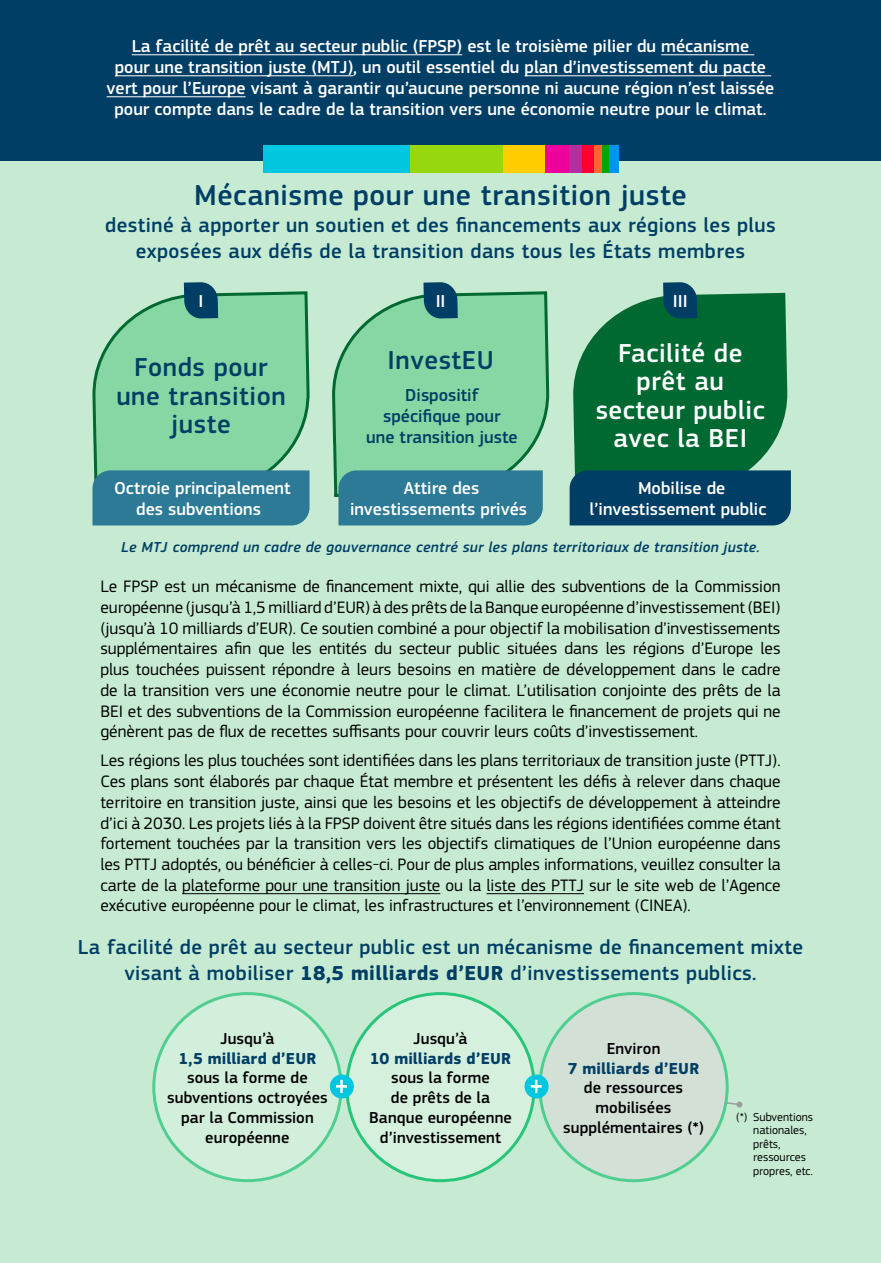
<style>
.page{position:relative;width:881px;height:1263px;background:#fff}
.page>*{position:absolute;margin:0;border:0;box-sizing:border-box;transform-origin:0 0}
.INF_1{font:500 30px "EC Square Sans Pro";letter-spacing:.02em;color:#003e65}
.INF_4{font:500 27px/28.5px "EC Square Sans Pro";letter-spacing:.02em;color:#fff;text-align:center}
.INF_4-2{font:500 27px/28.5px "EC Square Sans Pro";letter-spacing:.02em;color:#003e65;text-align:center}
.INF_2{font:500 21px/25.2px "EC Square Sans Pro";letter-spacing:.02em;color:#003e65;text-align:center}
.INF_3{font:500 18px/21px "EC Square Sans Pro";color:#fff;text-align:center}
.INF_3-2{font:500 18px/21px "EC Square Sans Pro";color:#003e65;text-align:center}
.t1{font:17.25px/20.7px "EC Square Sans Pro";color:#000;text-align:justify}
.INF_6{font:500 16.5px/19.8px "EC Square Sans Pro";letter-spacing:.005em;color:#000;text-align:center}
.INF_5{font:italic 500 15px "EC Square Sans Pro";letter-spacing:.02em;color:#003e65}
.P4_FOOTNOTE_-_NEXT{font:12px/13.5px "EC Square Sans Pro";color:#000}
.s1{font-weight:700}
.s2{font-weight:700;color:#003e65}
</style>
<div class="page">
<div style="left:0;top:155px;width:880px;height:1108px;background:#c6ebd2"></div>
<div style="left:0;top:0;width:880px;height:160px;background:#003e65"></div>
<div style="left:347px;top:993px;width:187px;height:188px;background:#daf2e1;border-radius:50%"></div>
<div style="left:154px;top:993px;width:187px;height:188px;background:#d2efdb;border-radius:50%"></div>
<div style="left:539px;top:993px;width:187px;height:188px;background:#d2e0d6;border-radius:50%"></div>
<svg style="left:723px;top:1101px;width:19px;height:7px"></svg>
<div style="left:263px;top:145px;width:147px;height:28px;background:#00c6e0"></div>
<div style="left:410px;top:145px;width:93px;height:28px;background:#97d70e"></div>
<div style="left:502px;top:145px;width:42px;height:28px;background:#ffcd00"></div>
<div style="left:544px;top:145px;width:25px;height:28px;background:#ee009d"></div>
<div style="left:569px;top:145px;width:12px;height:28px;background:#b22f9d"></div>
<div style="left:581px;top:145px;width:13px;height:28px;background:#ff0031"></div>
<div style="left:594px;top:145px;width:8px;height:28px;background:#ff662b"></div>
<div style="left:602px;top:145px;width:7px;height:28px;background:#00a706"></div>
<hr style="left:609px;top:145px;width:4px;height:28px;background:#0095f3">
<hr style="left:613px;top:145px;width:4px;height:28px;background:#0095f3">
<div style="left:330px;top:1074px;width:24px;height:24px;background:#00c6e0;border-radius:50%"></div>
<svg style="left:336px;top:1080px;width:11px;height:13px"></svg>
<div style="left:524px;top:1074px;width:24px;height:24px;background:#00c6e0;border-radius:50%"></div>
<svg style="left:530px;top:1080px;width:11px;height:13px"></svg>
<hr style="left:132px;top:54px;width:330px;height:1px;background:#fff">
<hr style="left:661px;top:54px;width:93px;height:1px;background:#fff">
<hr style="left:115px;top:75px;width:238px;height:1px;background:#fff">
<hr style="left:524px;top:75px;width:246px;height:1px;background:#fff">
<hr style="left:107px;top:96px;width:138px;height:1px;background:#fff">
<svg style="left:92px;top:282px;width:217px;height:243px;background:#72bea1"></svg>
<svg style="left:332px;top:282px;width:216px;height:243px;background:#74bfa1"></svg>
<svg style="left:569px;top:282px;width:221px;height:243px;background:#1d7254"></svg>
<hr style="left:182px;top:893px;width:258px;height:1px;background:#000">
<hr style="left:486px;top:893px;width:97px;height:1px;background:#000">
<p class="INF_3" style="left:107px;top:36px;width:669px">La facilité de prêt au secteur public (FPSP) est le troisième pilier du mécanisme<br>pour une transition juste (MTJ), un outil essentiel du plan d’investissement du pacte vert pour l’Europe visant à garantir qu’aucune personne ni aucune région n’est laissée pour compte dans le cadre de la transition vers une économie neutre pour le climat.</p>
<p class="INF_1" style="left:194px;top:177px;width:494px">Mécanisme pour une transition juste</p>
<p class="INF_2" style="left:105px;top:213px;width:671px">destiné à apporter un soutien et des financements aux régions les plus exposées aux défis de la transition dans tous les États membres</p>
<p class="INF_3" style="left:198px;top:291px;width:6px">I</p>
<p class="INF_3" style="left:672px;top:291px;width:16px">III</p>
<p class="INF_4" style="left:595px;top:339px;width:170px">Facilité de prêt au secteur public avec la BEI</p>
<p class="INF_3" style="left:589px;top:478px;width:178px">Mobilise de l’investissement public</p>
<p class="INF_5" style="left:121px;top:538px;width:639px">Le MTJ comprend un cadre de gouvernance centré sur les plans territoriaux de transition juste.</p>
<p class="t1" style="left:100px;top:576px;width:681px">Le FPSP est un mécanisme de financement mixte, qui allie des subventions de la Commission européenne (jusqu’à 1,5 milliard d’EUR) à des prêts de la Banque européenne d’investissement (BEI) (jusqu’à 10 milliards d’EUR). Ce soutien combiné a pour objectif la mobilisation d’investissements supplémentaires afin que les entités du secteur public situées dans les régions d’Europe les plus touchées puissent répondre à leurs besoins en matière de développement dans le cadre de la transition vers une économie neutre pour le climat. L’utilisation conjointe des prêts de la BEI et des subventions de la Commission européenne facilitera le financement de projets qui ne génèrent pas de flux de recettes suffisants pour couvrir leurs coûts d’investissement.</p>
<p class="t1" style="left:100px;top:750px;width:681px">Les régions les plus touchées sont identifiées dans les plans territoriaux de transition juste (PTTJ).<br>Ces plans sont élaborés par chaque État membre et présentent les défis à relever dans chaque territoire en transition juste, ainsi que les besoins et les objectifs de développement à atteindre d’ici à 2030. Les projets liés à la FPSP doivent être situés dans les régions identifiées comme étant fortement touchées par la transition vers les objectifs climatiques de l’Union européenne dans les PTTJ adoptés, ou bénéficier à celles-ci. Pour de plus amples informations, veuillez consulter la carte de la plateforme pour une transition juste ou la liste des PTTJ sur le site web de l’Agence exécutive européenne pour le climat, les infrastructures et l’environnement (CINEA).</p>
<p class="INF_2" style="left:78px;top:935px;width:726px">La facilité de prêt au secteur public est un mécanisme de financement mixte visant à mobiliser <span class="s1">18,5 milliards d’EUR</span> d’investissements publics.</p>
<p class="INF_3" style="left:435px;top:291px;width:11px">II</p>
<p class="INF_4-2" style="left:387px;top:346px;width:108px">InvestEU</p>
<p class="INF_3-2" style="left:366px;top:385px;width:153px">Dispositif spécifique pour<br>une transition juste</p>
<p class="INF_3" style="left:350px;top:478px;width:179px">Attire des investissements privés</p>
<p class="INF_4-2" style="left:116px;top:354px;width:171px">Fonds pour une transition juste</p>
<p class="INF_3" style="left:114px;top:478px;width:178px">Octroie principalement des subventions</p>
<p class="INF_6" style="left:167px;top:1029px;width:162px">Jusqu’à<br><span class="s2">1,5 milliard d’EUR </span>sous la forme de subventions octroyées par la Commission européenne</p>
<p class="INF_6" style="left:369px;top:1029px;width:144px">Jusqu’à<br><span class="s2">10 milliards d’EUR </span>sous la forme<br>de prêts de la<br>Banque européenne d’investissement</p>
<p class="INF_6" style="left:563px;top:1039px;width:142px">Environ<br><span class="s2">7 milliards d’EUR </span>de ressources mobilisées supplémentaires (*)</p>
<p class="P4_FOOTNOTE_-_NEXT" style="left:753px;top:1110px;width:61px;text-indent:-17px">(*) Subventions nationales, prêts, ressources propres, etc.</p>
</div>
